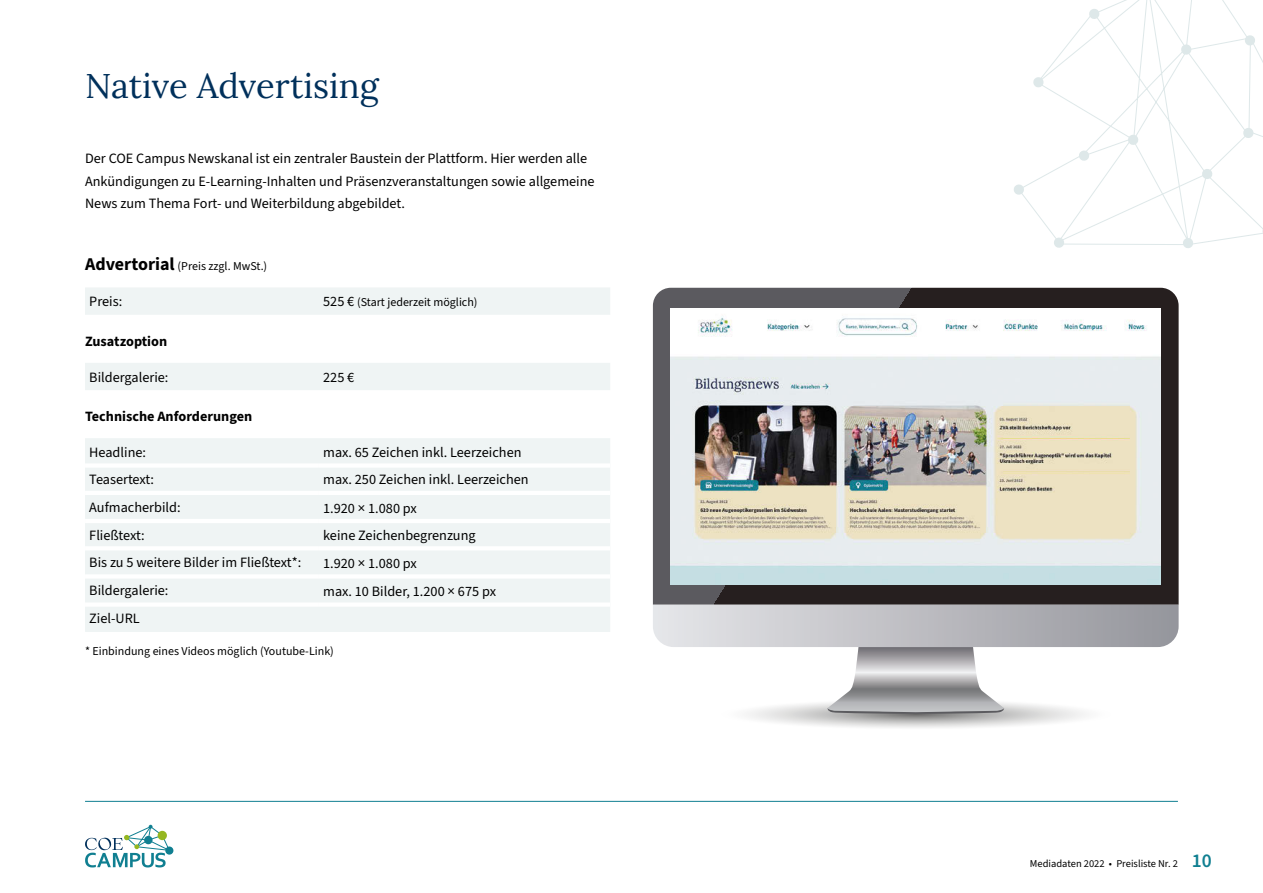
<style>
.page{position:relative;width:1263px;height:893px;background:#fff}
.page>*{position:absolute;margin:0;border:0;box-sizing:border-box;transform-origin:0 0}
.t1{font:34.5px "Lora";color:#00305b}
.t2{font:14.25px/22.5px "Source Sans 3";color:#000}
.t3{font:700 14.25px "Source Sans 3";color:#000}
.t4{font:12px "Source Sans 3";color:#000}
.t5{font:10.5px "Source Sans 3";color:#000}
.s1{font-weight:700;font-size:18px}
.s2{font-size:14.25px}
.s3{font-size:15px}
.s4{font-weight:600;font-size:19.5px;color:#107f91}
</style>
<div class="page">
<hr style="left:85px;top:801px;width:1093px;height:1px;background:#107f91">
<div style="left:165px;top:846px;width:8px;height:9px;background:#107f91;border-radius:50%"></div>
<svg style="left:85px;top:825px;width:85px;height:42px"></svg>
<div style="left:85px;top:288px;width:525px;height:27px;background:#eff4f4"></div>
<div style="left:85px;top:363px;width:525px;height:27px;background:#eff4f4"></div>
<div style="left:85px;top:438px;width:525px;height:194px;background:#eff4f4"></div>
<div style="left:85px;top:463px;width:234px;height:5px;background:#fff"></div>
<div style="left:319px;top:463px;width:291px;height:5px;background:#fff"></div>
<hr style="left:85px;top:491px;width:234px;height:4px;background:#fff">
<hr style="left:319px;top:491px;width:291px;height:4px;background:#fff">
<hr style="left:85px;top:519px;width:234px;height:4px;background:#fff">
<hr style="left:319px;top:519px;width:291px;height:4px;background:#fff">
<hr style="left:85px;top:546px;width:234px;height:4px;background:#fff">
<hr style="left:319px;top:546px;width:291px;height:4px;background:#fff">
<div style="left:85px;top:574px;width:234px;height:5px;background:#fff"></div>
<div style="left:319px;top:574px;width:291px;height:5px;background:#fff"></div>
<div style="left:85px;top:602px;width:234px;height:5px;background:#fff"></div>
<div style="left:319px;top:602px;width:291px;height:5px;background:#fff"></div>
<svg style="left:653px;top:288px;width:525px;height:317px;background:#3d383a"></svg>
<svg style="left:653px;top:605px;width:526px;height:123px"></svg>
<img style="left:671px;top:308px;width:490px;height:277px">
<svg style="left:1014px;top:77px;width:179px;height:171px"></svg>
<svg style="left:1037px;top:0;width:226px;height:245px"></svg>
<h1 class="t1" style="left:85px;top:60px;width:295px">Native Advertising</h1>
<p class="t2" style="left:85px;top:148px;width:511px">Der COE Campus Newskanal ist ein zentraler Baustein der Plattform. Hier werden alle<br>Ankündigungen zu E-Learning-Inhalten und Präsenzveranstaltungen sowie allgemeine<br>News zum Thema Fort- und Weiterbildung abgebildet.</p>
<p class="t4" style="left:85px;top:258px;width:184px"><span class="s1">Advertorial</span> (Preis zzgl. MwSt.)</p>
<p class="t2" style="left:89px;top:291px;width:34px">Preis:</p>
<p class="t4" style="left:323px;top:294px;width:156px"><span class="s2">525 €</span> (Start jederzeit möglich)</p>
<p class="t3" style="left:85px;top:332px;width:84px">Zusatzoption</p>
<p class="t2" style="left:89px;top:366px;width:81px">Bildergalerie:</p>
<p class="t2" style="left:323px;top:366px;width:33px">225 €</p>
<p class="t3" style="left:85px;top:407px;width:169px">Technische Anforderungen</p>
<p class="t2" style="left:89px;top:441px;width:58px">Headline:</p>
<p class="t2" style="left:323px;top:441px;width:200px">max. 65 Zeichen inkl. Leerzeichen</p>
<p class="t2" style="left:89px;top:469px;width:66px">Teasertext:</p>
<p class="t2" style="left:323px;top:469px;width:207px">max. 250 Zeichen inkl. Leerzeichen</p>
<p class="t2" style="left:89px;top:496px;width:93px">Aufmacherbild:</p>
<p class="t2" style="left:323px;top:497px;width:95px">1.920 <span class="s3">×</span> 1.080 px</p>
<p class="t2" style="left:89px;top:524px;width:57px">Fließtext:</p>
<p class="t2" style="left:323px;top:524px;width:154px">keine Zeichenbegrenzung</p>
<p class="t2" style="left:89px;top:552px;width:213px">Bis zu 5 weitere Bilder im Fließtext*:</p>
<p class="t2" style="left:323px;top:552px;width:95px">1.920 <span class="s3">×</span> 1.080 px</p>
<p class="t2" style="left:89px;top:580px;width:81px">Bildergalerie:</p>
<p class="t2" style="left:323px;top:581px;width:174px">max. 10 Bilder, 1.200 <span class="s3">×</span> 675 px</p>
<p class="t2" style="left:89px;top:608px;width:52px">Ziel-URL</p>
<p class="t4" style="left:85px;top:643px;width:250px">* Einbindung eines Videos möglich (Youtube-Link)</p>
<p class="t5" style="left:1030px;top:857px;width:184px">Mediadaten 2022 • Preisliste Nr. 2 <span class="s4">10</span></p>
</div>
